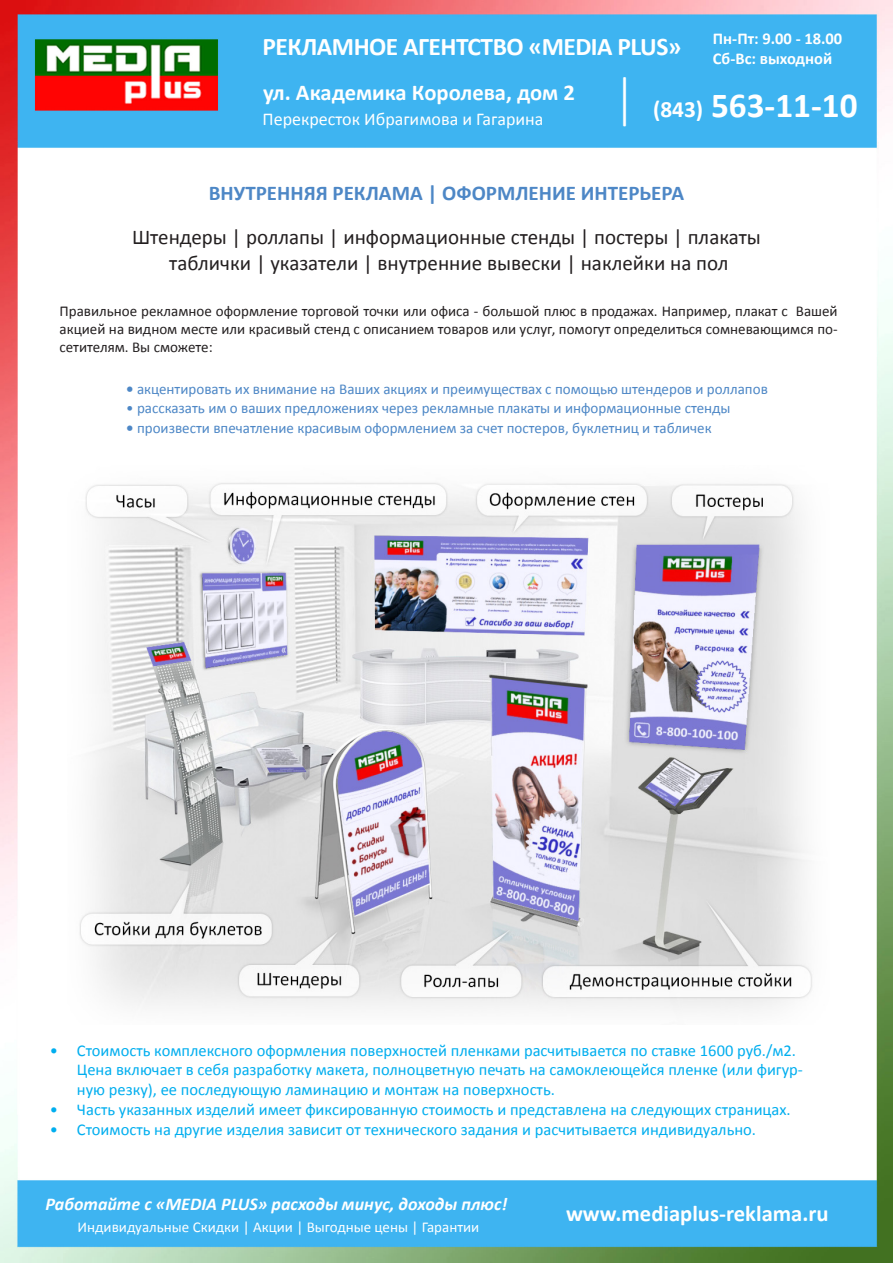
<style>
.page{position:relative;width:893px;height:1263px;background:#fff}
.page>*{position:absolute;margin:0;border:0;box-sizing:border-box;transform-origin:0 0}
.t1{font:700 55.35px "Calibri";color:#fff;scale:.42 1}
.t2{font:700 35.25px "Calibri";color:#fff}
.t3{font:700 25.5px "Calibri";letter-spacing:-.02em;color:#fff}
.t4{font:700 22.65px "Calibri";color:#fff}
.t5{font:21px/25.2px "Calibri";color:#231f20;text-align:center}
.t6{font:700 21px "Calibri";color:#4d87c6}
.t7{font:italic 700 18px "Calibri";color:#fff}
.t8{font:18px "Calibri";color:#fff}
.t9{font:16.5px/19.8px "Calibri";color:#00aeef}
.t10{font:700 16.5px/19.8px "Calibri";color:#fff}
.t11{font:15px "Calibri";color:#4d87c6}
.t12{font:15px/18px "Calibri";color:#231f20;text-align:justify}
.t13{font:15px "Calibri";color:#fff}
.s1{font-size:23.4px}
.s2{font-weight:700}
</style>
<div class="page">
<img style="left:0;top:0;width:893px;height:1263px">
<img style="left:68px;top:465px;width:761px;height:560px">
<p class="t10" style="left:713px;top:29px;width:131px">Пн-Пт: 9.00 - 18.00<br>Сб-Вс: выходной</p>
<h3 class="t3" style="left:263px;top:31px;width:421px">РЕКЛАМНОЕ АГЕНТСТВО «MEDIA PLUS»</h3>
<h3 class="t4" style="left:263px;top:78px;width:313px">ул. Академика Королева, дом 2</h3>
<h1 class="t1" style="left:619px;top:63px;width:28px">|</h1>
<h2 class="t2" style="left:653px;top:82px;width:206px"><span class="s1">(843)</span> 563-11-10</h2>
<p class="t8" style="left:263px;top:107px;width:282px">Перекресток Ибрагимова и Гагарина</p>
<p class="t6" style="left:209px;top:179px;width:477px">ВНУТРЕННЯЯ РЕКЛАМА | ОФОРМЛЕНИЕ ИНТЕРЬЕРА</p>
<p class="t5" style="left:132px;top:225px;width:630px">Штендеры | роллапы | информационные стенды | постеры | плакаты таблички | указатели | внутренние вывески | наклейки на пол</p>
<p class="t12" style="left:60px;top:302px;width:780px">Правильное рекламное оформление торговой точки или офиса - большой плюс в продажах. Например, плакат с Вашей акцией на видном месте или красивый стенд с описанием товаров или услуг, помогут определиться сомневающимся по&shy;сетителям. Вы сможете:</p>
<p class="t11" style="left:126px;top:379px;width:643px"><span class="s2">•</span> акцентировать их внимание на Ваших акциях и преимуществах с помощью штендеров и роллапов</p>
<p class="t11" style="left:126px;top:399px;width:606px">• рассказать им о ваших предложениях через рекламные плакаты и информационные стенды</p>
<p class="t11" style="left:126px;top:418px;width:587px"><span class="s2">•</span> произвести впечатление красивым оформлением за счет постеров, буклетниц и табличек</p>
<p class="t9" style="left:77px;top:1040px;width:727px;text-indent:-27px">• Стоимость комплексного оформления поверхностей пленками расчитывается по ставке 1600 руб./м2.<br>Цена включает в себя разработку макета, полноцветную печать на самоклеющейся пленке (или фигур&shy;ную резку), ее последующую ламинацию и монтаж на поверхность.</p>
<p class="t9" style="left:50px;top:1100px;width:742px">• Часть указанных изделий имеет фиксированную стоимость и представлена на следующих страницах.</p>
<p class="t9" style="left:50px;top:1119px;width:708px">• Стоимость на другие изделия зависит от технического задания и расчитывается индивидуально.</p>
<p class="t7" style="left:46px;top:1192px;width:463px">Работайте с «MEDIA PLUS» расходы минус, доходы плюс!</p>
<p class="t13" style="left:78px;top:1217px;width:403px">Индивидуальные Скидки | Акции | Выгодные цены | Гарантии</p>
<h3 class="t4" style="left:566px;top:1199px;width:264px">www.mediaplus-reklama.ru</h3>
</div>
